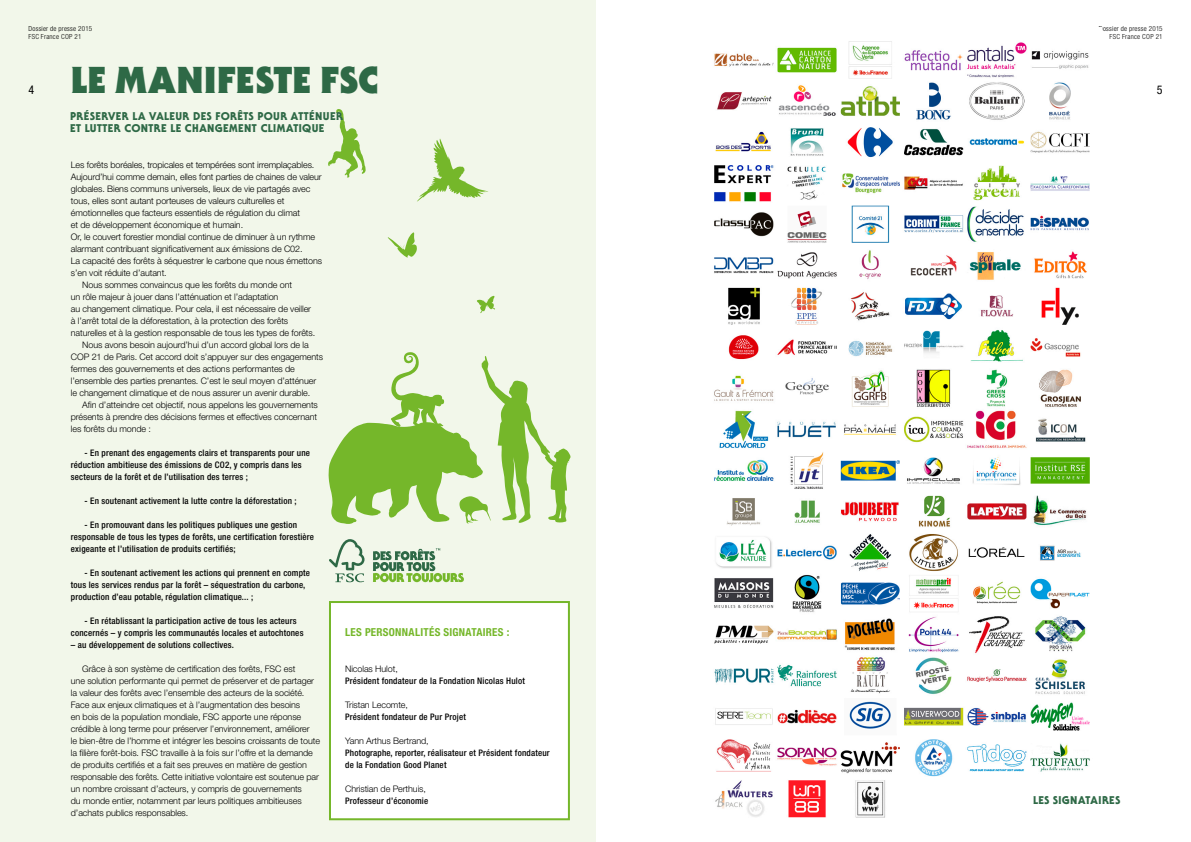
<style>
.page{position:relative;width:1191px;height:842px;background:#fff}
.page>*{position:absolute;margin:0;border:0;box-sizing:border-box;transform-origin:0 0}
.t1{font:900 36.7px "Serif Gothic Std";letter-spacing:.02em;color:#2e6946}
.t2{font:condensed 12px "Helvetica Neue LT Std";color:#000}
.soustitre_got{font:800 11px/12px "Serif Gothic Std";letter-spacing:.04em;color:#2e6946}
.spous-titres{font:700 condensed 11px "Helvetica Neue LT Std";letter-spacing:.025em;color:#75b72a}
.texte_courant{font:300 9px/12px "Helvetica Neue LT Std";letter-spacing:-.01em;color:#000}
.texte_courant-2{font:500 condensed 9px/12px "Helvetica Neue LT Std";letter-spacing:.02em;color:#000}
.t3{font:300 condensed 7px/8.4px "Helvetica Neue LT Std";letter-spacing:.035em;color:#000}
</style>
<div class="page">
<div style="left:0;top:0;width:595px;height:842px;background:#f2f7ea"></div>
<img style="left:714px;top:41px;width:376px;height:777px">
<div style="left:330px;top:602px;width:239px;height:217px;background:#fff"></div>
<div style="left:329px;top:601px;width:241px;height:219px;border:2px solid #75b72a"></div>
<svg style="left:477px;top:295px;width:18px;height:18px"></svg>
<svg style="left:328px;top:352px;width:243px;height:172px"></svg>
<svg style="left:388px;top:232px;width:29px;height:26px"></svg>
<svg style="left:328px;top:109px;width:37px;height:68px"></svg>
<svg style="left:417px;top:138px;width:71px;height:64px"></svg>
<svg style="left:329px;top:539px;width:35px;height:43px"></svg>
<svg style="left:373px;top:548px;width:91px;height:34px"></svg>
<p class="t3" style="left:28px;top:24px;width:65px">Dossier de presse 2015<br>FSC France COP 21</p>
<p class="t3" style="left:1099px;top:24px;width:65px;text-align:right">Dossier de presse 2015<br>FSC France COP 21</p>
<p class="t1" style="left:71px;top:57px;width:309px">LE MANIFESTE FSC</p>
<p class="t2" style="left:28px;top:82px;width:7px">4</p>
<h2 class="t2" style="left:1156px;top:82px;width:7px">5</h2>
<p class="soustitre_got" style="left:70px;top:110px;width:274px">PRÉSERVER LA VALEUR DES FORÊTS POUR ATTÉNUER<br>ET LUTTER CONTRE LE CHANGEMENT CLIMATIQUE</p>
<p class="texte_courant" style="left:71px;top:159px;width:253px">Les forêts boréales, tropicales et tempérées sont irremplaçables.<br>Aujourd’hui comme demain, elles font parties de chaines de valeur globales. Biens communs universels, lieux de vie partagés avec tous, elles sont autant porteuses de valeurs culturelles et émotionnelles que facteurs essentiels de régulation du climat<br>et de développement économique et humain.<br>Or, le couvert forestier mondial continue de diminuer à un rythme alarmant contribuant significativement aux émissions de C02.<br>La capacité des forêts à séquestrer le carbone que nous émettons s’en voit réduite d’autant.</p>
<p class="texte_courant" style="left:71px;top:279px;width:246px;text-indent:11px">Nous sommes convaincus que les forêts du monde ont<br>un rôle majeur à jouer dans l’atténuation et l’adaptation<br>au changement climatique. Pour cela, il est nécessaire de veiller à l’arrêt total de la déforestation, à la protection des forêts naturelles et à la gestion responsable de tous les types de forêts.</p>
<p class="texte_courant" style="left:71px;top:339px;width:254px;text-indent:11px">Nous avons besoin aujourd’hui d’un accord global lors de la COP 21 de Paris. Cet accord doit s’appuyer sur des engagements fermes des gouvernements et des actions performantes de l’ensemble des parties prenantes. C’est le seul moyen d’atténuer le changement climatique et de nous assurer un avenir durable.</p>
<p class="texte_courant" style="left:71px;top:399px;width:248px;text-align:justify;text-indent:11px">Afin d’atteindre cet objectif, nous appelons les gouvernements présents à prendre des décisions fermes et effectives concernant les forêts du monde :</p>
<p class="texte_courant-2" style="left:71px;top:447px;width:241px;text-indent:14px">- En prenant des engagements clairs et transparents pour une réduction ambitieuse des émissions de CO2, y compris dans les secteurs de la forêt et de l’utilisation des terres ;</p>
<p class="texte_courant-2" style="left:85px;top:495px;width:214px">- En soutenant activement la lutte contre la déforestation ;</p>
<p class="texte_courant-2" style="left:71px;top:519px;width:245px;text-indent:14px">- En promouvant dans les politiques publiques une gestion responsable de tous les types de forêts, une certification forestière exigeante et l’utilisation de produits certifiés;</p>
<p class="texte_courant-2" style="left:71px;top:567px;width:241px;text-indent:14px">- En soutenant activement les actions qui prennent en compte tous les services rendus par la forêt – séquestration du carbone, production d’eau potable, régulation climatique... ;</p>
<p class="texte_courant-2" style="left:71px;top:615px;width:234px;text-indent:14px">- En rétablissant la participation active de tous les acteurs concernés – y compris les communautés locales et autochtones</p>
<p class="texte_courant-2" style="left:71px;top:639px;width:165px">– au développement de solutions collectives.</p>
<p class="texte_courant" style="left:71px;top:663px;width:251px;text-indent:11px">Grâce à son système de certification des forêts, FSC est<br>une solution performante qui permet de préserver et de partager la valeur des forêts avec l’ensemble des acteurs de la société.<br>Face aux enjeux climatiques et à l’augmentation des besoins<br>en bois de la population mondiale, FSC apporte une réponse crédible à long terme pour préserver l’environnement, améliorer<br>le bien-être de l’homme et intégrer les besoins croissants de toute la filière forêt-bois. FSC travaille à la fois sur l’offre et la demande de produits certifiés et a fait ses preuves en matière de gestion responsable des forêts. Cette initiative volontaire est soutenue par un nombre croissant d’acteurs, y compris de gouvernements<br>du monde entier, notamment par leurs politiques ambitieuses d’achats publics responsables.</p>
<p class="spous-titres" style="left:345px;top:625px;width:166px">LES PERSONNALITÉS SIGNATAIRES :</p>
<p class="texte_courant" style="left:345px;top:663px;width:54px">Nicolas Hulot,</p>
<p class="texte_courant-2" style="left:345px;top:675px;width:181px">Président fondateur de la Fondation Nicolas Hulot</p>
<p class="texte_courant" style="left:345px;top:699px;width:64px">Tristan Lecomte,</p>
<p class="texte_courant-2" style="left:345px;top:711px;width:122px">Président fondateur de Pur Projet</p>
<p class="texte_courant" style="left:345px;top:735px;width:85px">Yann Arthus Bertrand,</p>
<p class="texte_courant-2" style="left:345px;top:747px;width:206px">Photographe, reporter, réalisateur et Président fondateur de la Fondation Good Planet</p>
<p class="texte_courant" style="left:345px;top:783px;width:82px">Christian de Perthuis,</p>
<p class="texte_courant-2" style="left:345px;top:795px;width:85px">Professeur d’économie</p>
<p class="soustitre_got" style="left:1033px;top:794px;width:89px">LES SIGNATAIRES</p>
</div>
